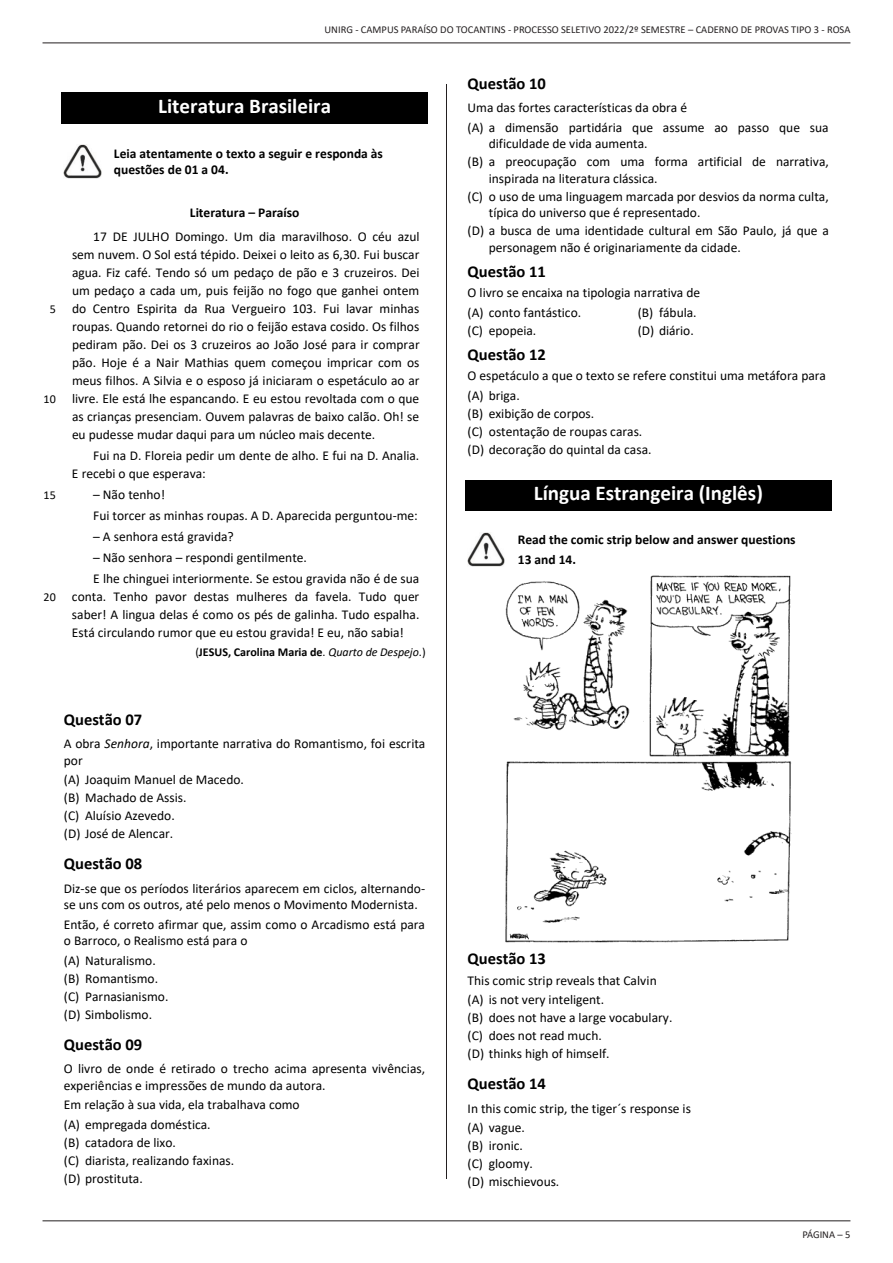
<style>
.page{position:relative;width:893px;height:1263px;background:#fff}
.page>*{position:absolute;margin:0;border:0;box-sizing:border-box;transform-origin:0 0}
.t1{font:700 21px "Calibri";color:#fff}
.t2{font:700 16.5px "Calibri";color:#000}
.t3{font:13.5px/18px "Calibri";color:#000}
.t4{font:700 13.5px/16.5px "Calibri";color:#000}
.t5{font:700 12px "Calibri";color:#000}
.t6{font:12px "Calibri";color:#000}
.t7{font:10.5px "Calibri";color:#231f20}
.s1{font-weight:400}
.s2{font-weight:400;font-style:italic}
.s3{font-style:italic}
</style>
<div class="page">
<hr style="left:43px;top:43px;width:807px;height:1px;background:#231f20">
<hr style="left:43px;top:1220px;width:807px;height:1px;background:#231f20">
<hr style="left:446px;top:84px;width:1px;height:1095px;background:#231f20">
<div style="left:62px;top:93px;width:366px;height:27px;background:#000"></div>
<hr style="left:62px;top:120px;width:366px;height:3px;background:#000">
<div style="left:465px;top:480px;width:366px;height:27px;background:#000"></div>
<hr style="left:465px;top:507px;width:366px;height:3px;background:#000">
<img style="left:64px;top:144px;width:37px;height:34px">
<img style="left:467px;top:532px;width:38px;height:34px">
<img style="left:505px;top:575px;width:286px;height:181px">
<img style="left:505px;top:761px;width:286px;height:181px">
<p class="t7" style="left:325px;top:22px;width:527px">UNIRG - CAMPUS PARAÍSO DO TOCANTINS - PROCESSO SELETIVO 2022/2º SEMESTRE – CADERNO DE PROVAS TIPO 3 - ROSA</p>
<p class="t6" style="left:50px;top:301px;width:8px">5</p>
<p class="t6" style="left:44px;top:391px;width:14px">10</p>
<p class="t6" style="left:44px;top:487px;width:14px">15</p>
<p class="t6" style="left:44px;top:589px;width:14px">20</p>
<p class="t1" style="left:158px;top:91px;width:174px">Literatura Brasileira</p>
<p class="t4" style="left:114px;top:145px;width:270px">Leia atentamente o texto a seguir e responda às questões de 01 a 04.</p>
<p class="t4" style="left:190px;top:204px;width:111px">Literatura – Paraíso</p>
<p class="t3" style="left:72px;top:227px;width:349px;text-align:justify;text-indent:21px">17 DE JULHO Domingo. Um dia maravilhoso. O céu azul sem nuvem. O Sol está tépido. Deixei o leito as 6,30. Fui buscar agua. Fiz café. Tendo só um pedaço de pão e 3 cruzeiros. Dei um pedaço a cada um, puis feijão no fogo que ganhei ontem do Centro Espirita da Rua Vergueiro 103. Fui lavar minhas roupas. Quando retornei do rio o feijão estava cosido. Os filhos pediram pão. Dei os 3 cruzeiros ao João José para ir comprar pão. Hoje é a Nair Mathias quem começou impricar com os meus filhos. A Silvia e o esposo já iniciaram o espetáculo ao ar livre. Ele está lhe espancando. E eu estou revoltada com o que as crianças presenciam. Ouvem palavras de baixo calão. Oh! se eu pudesse mudar daqui para um núcleo mais decente.</p>
<p class="t3" style="left:72px;top:446px;width:349px;text-indent:21px">Fui na D. Floreia pedir um dente de alho. E fui na D. Analia.<br>E recebi o que esperava:</p>
<p class="t3" style="left:93px;top:484px;width:326px;line-height:21px">– Não tenho!<br>Fui torcer as minhas roupas. A D. Aparecida perguntou-me:</p>
<p class="t3" style="left:93px;top:527px;width:142px">– A senhora está gravida?</p>
<p class="t3" style="left:93px;top:547px;width:328px;line-height:21px">– Não senhora – respondi gentilmente.<br>E lhe chinguei interiormente. Se estou gravida não é de sua</p>
<p class="t3" style="left:72px;top:587px;width:349px;text-align:justify">conta. Tenho pavor destas mulheres da favela. Tudo quer saber! A lingua delas é como os pés de galinha. Tudo espalha.<br>Está circulando rumor que eu estou gravida! E eu, não sabia!</p>
<p class="t5" style="left:195px;top:644px;width:232px"><span class="s1">(</span>JESUS, Carolina Maria de<span class="s1">.</span> <span class="s2">Quarto de Despejo</span><span class="s1">.)</span></p>
<p class="t2" style="left:468px;top:72px;width:80px">Questão 10</p>
<p class="t3" style="left:468px;top:98px;width:363px;line-height:19.5px">Uma das fortes características da obra é<br>(A) a dimensão partidária que assume ao passo que sua</p>
<p class="t3" style="left:468px;top:134px;width:363px;text-indent:21px">dificuldade de vida aumenta.<br>(B) a preocupação com uma forma artificial de narrativa,</p>
<p class="t3" style="left:468px;top:169px;width:363px;text-indent:21px">inspirada na literatura clássica.<br>(C) o uso de uma linguagem marcada por desvios da norma culta,</p>
<p class="t3" style="left:468px;top:203px;width:363px;text-indent:21px">típica do universo que é representado.<br>(D) a busca de uma identidade cultural em São Paulo, já que a</p>
<p class="t3" style="left:489px;top:238px;width:253px">personagem não é originariamente da cidade.</p>
<p class="t2" style="left:468px;top:260px;width:80px">Questão 11</p>
<p class="t3" style="left:468px;top:283px;width:234px;line-height:19.5px">O livro se encaixa na tipologia narrativa de (A) conto fantástico.</p>
<p class="t3" style="left:638px;top:303px;width:60px">(B) fábula.</p>
<p class="t3" style="left:468px;top:321px;width:70px">(C) epopeia.</p>
<p class="t3" style="left:638px;top:321px;width:58px">(D) diário.</p>
<p class="t2" style="left:468px;top:343px;width:80px">Questão 12</p>
<p class="t3" style="left:468px;top:366px;width:360px;line-height:19.5px">O espetáculo a que o texto se refere constitui uma metáfora para (A) briga.</p>
<p class="t3" style="left:468px;top:404px;width:185px">(B) exibição de corpos.<br>(C) ostentação de roupas caras. (D) decoração do quintal da casa.</p>
<p class="t1" style="left:534px;top:478px;width:231px">Língua Estrangeira (Inglês)</p>
<p class="t4" style="left:518px;top:530px;width:279px;line-height:19.6px">Read the comic strip below and answer questions<br>13 and 14.</p>
<p class="t2" style="left:64px;top:708px;width:80px">Questão 07</p>
<p class="t3" style="left:64px;top:735px;width:363px;line-height:16.4px">A obra <span class="s3">Senhora</span>, importante narrativa do Romantismo, foi escrita por</p>
<p class="t3" style="left:64px;top:770px;width:182px">(A) Joaquim Manuel de Macedo. (B) Machado de Assis.<br>(C) Aluísio Azevedo.<br>(D) José de Alencar.</p>
<p class="t2" style="left:64px;top:852px;width:80px">Questão 08</p>
<p class="t3" style="left:64px;top:879px;width:363px;line-height:16.5px">Diz-se que os períodos literários aparecem em ciclos, alternando&shy;se uns com os outros, até pelo menos o Movimento Modernista.</p>
<p class="t3" style="left:64px;top:916px;width:363px;line-height:16.5px">Então, é correto afirmar que, assim como o Arcadismo está para o Barroco, o Realismo está para o</p>
<p class="t3" style="left:64px;top:951px;width:106px">(A) Naturalismo. (B) Romantismo. (C) Parnasianismo. (D) Simbolismo.</p>
<p class="t2" style="left:64px;top:1033px;width:80px">Questão 09</p>
<p class="t3" style="left:64px;top:1060px;width:363px;line-height:16.5px">O livro de onde é retirado o trecho acima apresenta vivências, experiências e impressões de mundo da autora.</p>
<p class="t3" style="left:64px;top:1095px;width:237px;line-height:19.5px">Em relação à sua vida, ela trabalhava como (A) empregada doméstica.</p>
<p class="t3" style="left:64px;top:1133px;width:172px">(B) catadora de lixo.<br>(C) diarista, realizando faxinas. (D) prostituta.</p>
<p class="t2" style="left:468px;top:947px;width:80px">Questão 13</p>
<p class="t3" style="left:468px;top:970px;width:191px;line-height:19.5px">This comic strip reveals that Calvin (A) is not very inteligent.</p>
<p class="t3" style="left:468px;top:1008px;width:206px">(B) does not have a large vocabulary. (C) does not read much.<br>(D) thinks high of himself.</p>
<p class="t2" style="left:468px;top:1072px;width:80px">Questão 14</p>
<p class="t3" style="left:468px;top:1098px;width:225px;line-height:19.6px">In this comic strip, the tiger´s response is (A) vague.</p>
<p class="t3" style="left:468px;top:1136px;width:93px">(B) ironic.<br>(C) gloomy.<br>(D) mischievous.</p>
<p class="t7" style="left:802px;top:1227px;width:50px">PÁGINA – 5</p>
</div>
